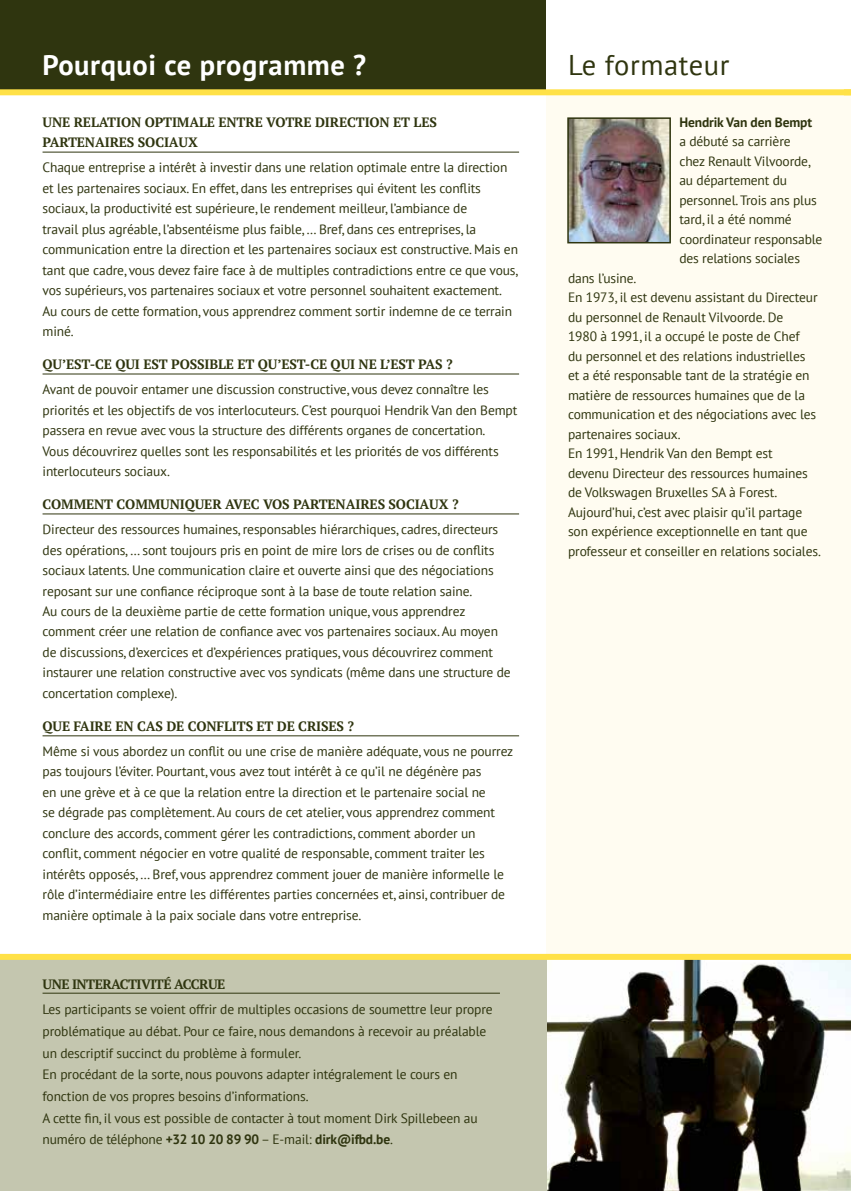
<style>
.page{position:relative;width:851px;height:1191px;background:#fff}
.page>*{position:absolute;margin:0;border:0;box-sizing:border-box;transform-origin:0 0}
.t1{font:700 28.5px "PT Sans";letter-spacing:.02em;color:#fff}
.t2{font:28.5px "PT Sans";letter-spacing:.02em;color:#2f350f}
.t3{font:13.5px/20.5px "PT Sans";letter-spacing:-.01em;color:#2f350f}
.t4{font:700 13.5px/20.5px "PT Serif";letter-spacing:-.01em;color:#2f350f}
.t5{font:700 13.5px "PT Serif";letter-spacing:-.04em;color:#2f350f}
.t6{font:700 13.5px "PT Sans";letter-spacing:-.01em;color:#2f350f}
.s1{font-weight:700}
</style>
<div class="page">
<div style="left:0;top:0;width:553px;height:92px;background:#2f350f"></div>
<hr style="left:43px;top:152px;width:476px;height:1px;background:#2f350f">
<hr style="left:43px;top:373px;width:476px;height:1px;background:#2f350f">
<hr style="left:43px;top:513px;width:476px;height:1px;background:#2f350f">
<hr style="left:43px;top:735px;width:476px;height:1px;background:#2f350f">
<div style="left:546px;top:95px;width:304px;height:862px;background:#fffcf1"></div>
<img style="left:570px;top:120px;width:97px;height:120px">
<div style="left:567px;top:117px;width:103px;height:126px;border:2px solid #2f350f"></div>
<img style="left:546px;top:960px;width:304px;height:231px">
<div style="left:0;top:957px;width:546px;height:234px;background:#c4c6af"></div>
<hr style="left:43px;top:992px;width:457px;height:1px;background:#2f350f">
<div style="left:546px;top:0;width:303px;height:92px;background:#fff"></div>
<div style="left:0;top:89px;width:850px;height:6px;background:#ffe147"></div>
<div style="left:0;top:954px;width:850px;height:6px;background:#ffe147"></div>
<h1 class="t1" style="left:43px;top:46px;width:325px">Pourquoi ce programme ?</h1>
<p class="t4" style="left:43px;top:112px;width:396px">UNE RELATION OPTIMALE ENTRE VOTRE DIRECTION ET LES<br>PARTENAIRES SOCIAUX</p>
<p class="t3" style="left:43px;top:157px;width:477px">Chaque entreprise a intérêt à investir dans une relation optimale entre la direction et les partenaires sociaux. En effet, dans les entreprises qui évitent les conflits sociaux, la productivité est supérieure, le rendement meilleur, l’ambiance de<br>travail plus agréable, l’absentéisme plus faible, … Bref, dans ces entreprises, la communication entre la direction et les partenaires sociaux est constructive. Mais en tant que cadre, vous devez faire face à de multiples contradictions entre ce que vous, vos supérieurs, vos partenaires sociaux et votre personnel souhaitent exactement.<br>Au cours de cette formation, vous apprendrez comment sortir indemne de ce terrain miné.</p>
<p class="t4" style="left:43px;top:354px;width:411px">QU’EST-CE QUI EST POSSIBLE ET QU’EST-CE QUI NE L’EST PAS ?</p>
<p class="t3" style="left:43px;top:379px;width:476px">Avant de pouvoir entamer une discussion constructive, vous devez connaître les priorités et les objectifs de vos interlocuteurs. C’est pourquoi Hendrik Van den Bempt passera en revue avec vous la structure des différents organes de concertation.<br>Vous découvrirez quelles sont les responsabilités et les priorités de vos différents interlocuteurs sociaux.</p>
<p class="t4" style="left:43px;top:494px;width:417px">COMMENT COMMUNIQUER AVEC VOS PARTENAIRES SOCIAUX ?</p>
<p class="t3" style="left:43px;top:519px;width:469px">Directeur des ressources humaines, responsables hiérarchiques, cadres, directeurs des opérations, … sont toujours pris en point de mire lors de crises ou de conflits sociaux latents. Une communication claire et ouverte ainsi que des négociations reposant sur une confiance réciproque sont à la base de toute relation saine.<br>Au cours de la deuxième partie de cette formation unique, vous apprendrez comment créer une relation de confiance avec vos partenaires sociaux. Au moyen de discussions, d’exercices et d’expériences pratiques, vous découvrirez comment instaurer une relation constructive avec vos syndicats (même dans une structure de concertation complexe).</p>
<p class="t4" style="left:43px;top:716px;width:313px">QUE FAIRE EN CAS DE CONFLITS ET DE CRISES ?</p>
<p class="t3" style="left:43px;top:740px;width:472px">Même si vous abordez un conflit ou une crise de manière adéquate, vous ne pourrez pas toujours l’éviter. Pourtant, vous avez tout intérêt à ce qu’il ne dégénère pas<br>en une grève et à ce que la relation entre la direction et le partenaire social ne<br>se dégrade pas complètement. Au cours de cet atelier, vous apprendrez comment conclure des accords, comment gérer les contradictions, comment aborder un conflit, comment négocier en votre qualité de responsable, comment traiter les intérêts opposés, … Bref, vous apprendrez comment jouer de manière informelle le rôle d’intermédiaire entre les différentes parties concernées et, ainsi, contribuer de manière optimale à la paix sociale dans votre entreprise.</p>
<p class="t5" style="left:43px;top:975px;width:184px">UNE INTERACTIVITÉ ACCRUE</p>
<p class="t3" style="left:43px;top:998px;width:451px;line-height:21.6px">Les participants se voient offrir de multiples occasions de soumettre leur propre problématique au débat. Pour ce faire, nous demandons à recevoir au préalable un descriptif succinct du problème à formuler.<br>En procédant de la sorte, nous pouvons adapter intégralement le cours en fonction de vos propres besoins d’informations.<br>A cette fin, il vous est possible de contacter à tout moment Dirk Spillebeen au numéro de téléphone <span class="s1">+32 10 20 89 90</span> – E-mail: <span class="s1">dirk@ifbd.be</span>.</p>
<h1 class="t2" style="left:568px;top:47px;width:163px">Le formateur</h1>
<p class="t6" style="left:679px;top:113px;width:134px">Hendrik Van den Bempt</p>
<p class="t3" style="left:679px;top:131px;width:144px;line-height:19.5px">a débuté sa carrière<br>chez Renault Vilvoorde, au département du personnel. Trois ans plus tard, il a été nommé coordinateur responsable des relations sociales</p>
<p class="t3" style="left:568px;top:268px;width:254px;line-height:19.5px">dans l’usine.<br>En 1973, il est devenu assistant du Directeur du personnel de Renault Vilvoorde. De<br>1980 à 1991, il a occupé le poste de Chef<br>du personnel et des relations industrielles<br>et a été responsable tant de la stratégie en matière de ressources humaines que de la communication et des négociations avec les partenaires sociaux.<br>En 1991, Hendrik Van den Bempt est<br>devenu Directeur des ressources humaines de Volkswagen Bruxelles SA à Forest.<br>Aujourd’hui, c’est avec plaisir qu’il partage son expérience exceptionnelle en tant que professeur et conseiller en relations sociales.</p>
</div>
